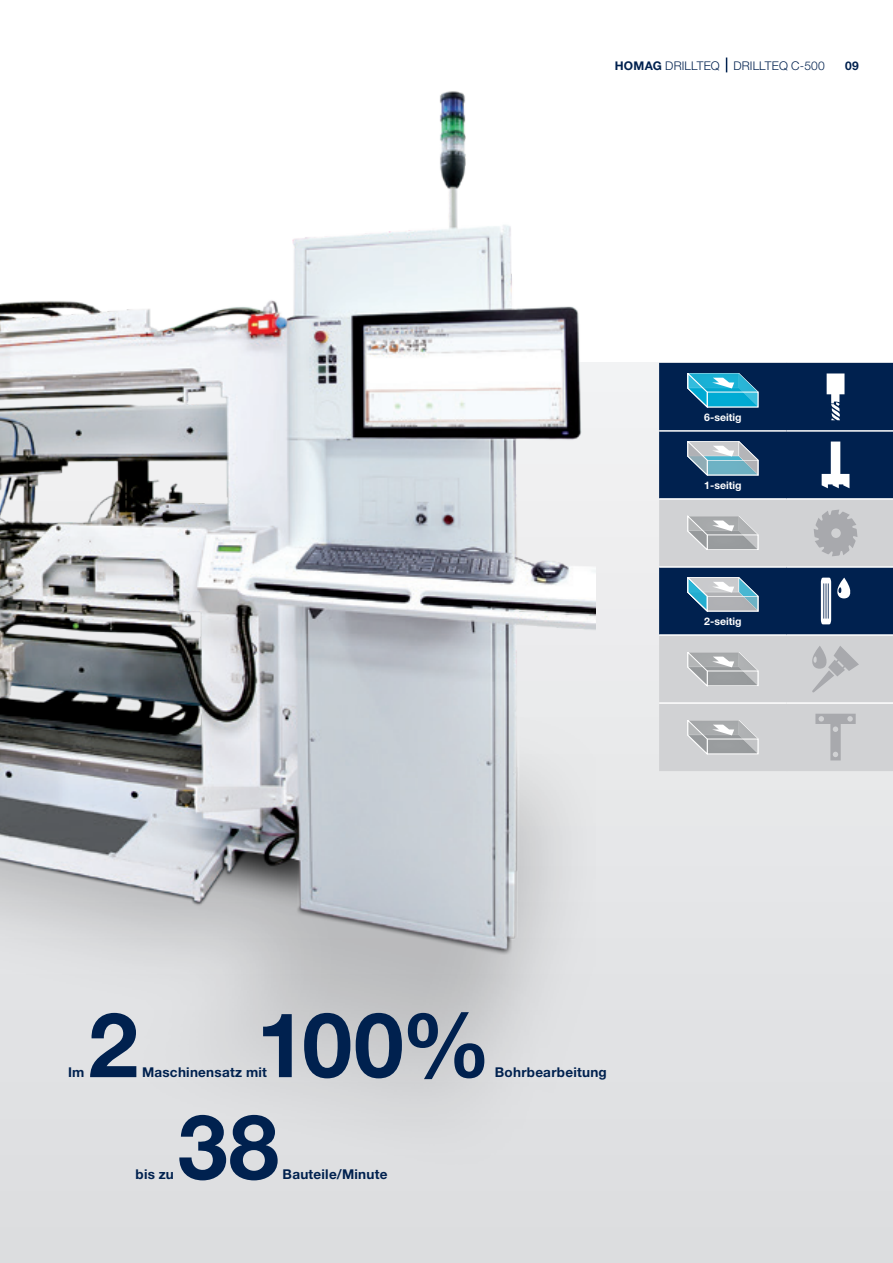
<style>
.page{position:relative;width:893px;height:1263px;background:#fff}
.page>*{position:absolute;margin:0;border:0;box-sizing:border-box;transform-origin:0 0}
._15_Grafik_9pt_bold{font:700 90px "Helvetica Neue LTW1 G";color:#00214f}
._15_Grafik_9pt_bold-2{font:700 13.5px "Helvetica Neue LTW1 G";letter-spacing:.02em;color:#00214f}
.Musterseiten_Rubrike{font:300 12px "Helvetica Neue LTW1 G";letter-spacing:.015em;color:#00214f}
.t1{font:700 12px "Helvetica Neue LTW1 G";color:#00214f}
._07_Tabelle_7_9_zent{font:700 10.5px "Helvetica Neue LTW1 G";color:#fff}
.s1{font-weight:700}
</style>
<div class="page">
<div style="left:0;top:363px;width:893px;height:900px;background:linear-gradient(to bottom,#f3f3f4,#dbdddf)"></div>
<img style="left:0;top:91px;width:595px;height:1031px">
<svg style="left:726px;top:58px;width:1px;height:14px"></svg>
<div style="left:659px;top:363px;width:234px;height:135px;background:#00214f"></div>
<svg style="left:659px;top:500px;width:234px;height:271px;background:#9ba4b1"></svg>
<hr style="left:659px;top:430px;width:128px;height:2px;background:#fff">
<hr style="left:787px;top:430px;width:106px;height:2px;background:#fff">
<hr style="left:659px;top:498px;width:128px;height:2px;background:#fff">
<hr style="left:787px;top:498px;width:106px;height:2px;background:#fff">
<hr style="left:659px;top:566px;width:128px;height:2px;background:#fff">
<hr style="left:787px;top:566px;width:106px;height:2px;background:#fff">
<hr style="left:659px;top:634px;width:128px;height:2px;background:#fff">
<hr style="left:787px;top:634px;width:106px;height:2px;background:#fff">
<hr style="left:659px;top:702px;width:128px;height:2px;background:#fff">
<hr style="left:787px;top:702px;width:106px;height:2px;background:#fff">
<svg style="left:688px;top:373px;width:70px;height:34px;background:#30a5c7"></svg>
<svg style="left:827px;top:373px;width:17px;height:47px"></svg>
<svg style="left:688px;top:441px;width:70px;height:34px;background:#8da9b8"></svg>
<div style="left:707px;top:460px;width:51px;height:15px;border:1px solid #fff"></div>
<svg style="left:822px;top:441px;width:27px;height:47px"></svg>
<svg style="left:688px;top:516px;width:70px;height:34px;background:#b4b6b8"></svg>
<div style="left:707px;top:535px;width:51px;height:15px;border:1px solid #fff"></div>
<svg style="left:814px;top:510px;width:43px;height:46px;background:#b4b5b9"></svg>
<svg style="left:688px;top:577px;width:70px;height:34px;background:#8caab9"></svg>
<div style="left:707px;top:596px;width:51px;height:15px;border:1px solid #fff"></div>
<svg style="left:821px;top:578px;width:30px;height:46px"></svg>
<svg style="left:688px;top:652px;width:70px;height:34px;background:#b4b6b8"></svg>
<div style="left:707px;top:671px;width:51px;height:15px;border:1px solid #fff"></div>
<svg style="left:811px;top:646px;width:48px;height:46px;background:#c2c3c6"></svg>
<svg style="left:688px;top:720px;width:70px;height:34px;background:#b4b6b8"></svg>
<div style="left:707px;top:739px;width:51px;height:15px;border:1px solid #fff"></div>
<svg style="left:815px;top:714px;width:41px;height:46px;background:#c2c3c5"></svg>
<p class="Musterseiten_Rubrike" style="left:615px;top:58px;width:212px"><span class="s1">HOMAG</span> DRILLTEQ DRILLTEQ C-500</p>
<p class="t1" style="left:845px;top:58px;width:15px">09</p>
<p class="_07_Tabelle_7_9_zent" style="left:704px;top:410px;width:39px">6-seitig</p>
<p class="_07_Tabelle_7_9_zent" style="left:704px;top:478px;width:39px">1-seitig</p>
<p class="_07_Tabelle_7_9_zent" style="left:704px;top:614px;width:39px">2-seitig</p>
<p class="_15_Grafik_9pt_bold" style="left:256px;top:989px;width:236px">100%</p>
<p class="_15_Grafik_9pt_bold" style="left:88px;top:989px;width:52px">2</p>
<p class="_15_Grafik_9pt_bold-2" style="left:68px;top:1064px;width:18px">Im</p>
<p class="_15_Grafik_9pt_bold-2" style="left:142px;top:1064px;width:126px">Maschinensatz mit</p>
<p class="_15_Grafik_9pt_bold-2" style="left:495px;top:1064px;width:114px">Bohrbearbeitung</p>
<p class="_15_Grafik_9pt_bold" style="left:178px;top:1091px;width:103px">38</p>
<p class="_15_Grafik_9pt_bold-2" style="left:283px;top:1166px;width:106px">Bauteile/Minute</p>
<p class="_15_Grafik_9pt_bold-2" style="left:136px;top:1166px;width:40px">bis zu</p>
</div>
